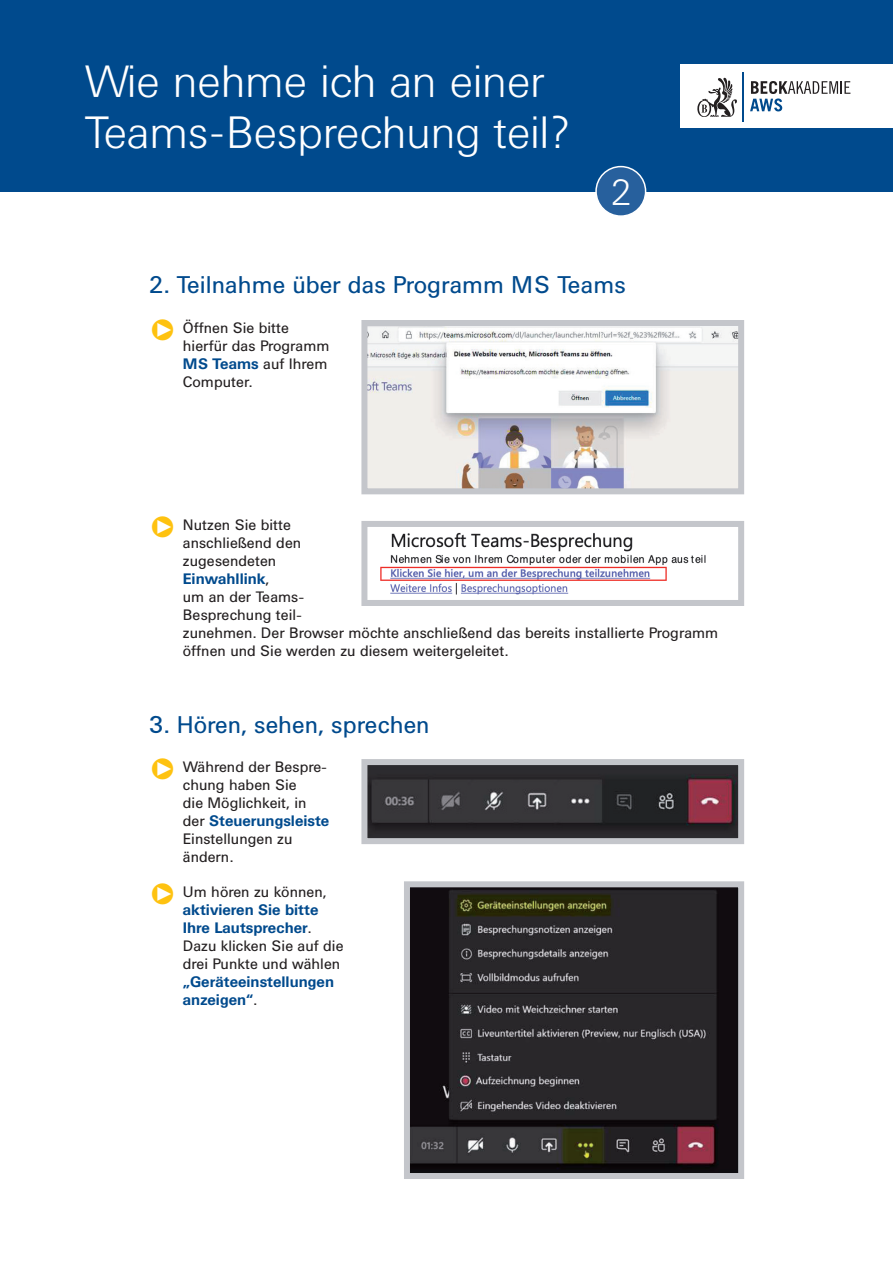
<style>
.page{position:relative;width:893px;height:1263px;background:#fff}
.page>*{position:absolute;margin:0;border:0;box-sizing:border-box;transform-origin:0 0}
.t1{font:300 45px/51px "Univers BQ";color:#fff}
.t2{font:300 36px "Univers BQ";color:#fff}
.t3{font:24px "Univers BQ";color:#004a8d}
.t4{font:15px/18px "Univers BQ";color:#231f20}
.t5{font:700 15px/18px "Univers BQ";color:#004a8d}
.s1{color:#fec210}
.s2{font-weight:700;color:#004a8d}
.s3{font-weight:400;color:#231f20}
</style>
<div class="page">
<div style="left:0;top:0;width:893px;height:191px;background:#004a8d"></div>
<svg style="left:361px;top:521px;width:383px;height:85px"></svg>
<svg style="left:361px;top:320px;width:383px;height:175px"></svg>
<svg style="left:361px;top:759px;width:383px;height:85px;background:#4f494d"></svg>
<svg style="left:404px;top:881px;width:340px;height:298px;background:#393637"></svg>
<div style="left:680px;top:64px;width:213px;height:64px;background:#fff"></div>
<svg style="left:697px;top:78px;width:40px;height:39px"></svg>
<hr style="left:742px;top:72px;width:1px;height:50px;background:#004a8d">
<svg style="left:750px;top:81px;width:100px;height:30px"></svg>
<div style="left:596px;top:167px;width:50px;height:49px;background:#27609d;border-radius:50%"></div>
<div style="left:595px;top:166px;width:51px;height:51px;border:2px solid #fff;border-radius:50%"></div>
<h1 class="t1" style="left:85px;top:57px;width:486px">Wie nehme ich an einer<br>Teams-Besprechung teil?</h1>
<h2 class="t2" style="left:610px;top:172px;width:22px">2</h2>
<h3 class="t3" style="left:149px;top:271px;width:478px">2. Teilnahme über das Programm MS Teams</h3>
<p class="t4" style="left:183px;top:319px;width:148px;text-indent:-34px"><span class="s1">❑</span> Öffnen Sie bitte hierfür das Programm<br><span class="s2">MS Teams</span> auf Ihrem<br>Computer.</p>
<p class="t4" style="left:183px;top:516px;width:537px;text-indent:-34px"><span class="s1">❑</span> Nutzen Sie bitte<br>anschließend den<br>zugesendeten<br><span class="s2">Einwahllink</span>,<br>um an der Teams-<br>Besprechung teil-<br>zunehmen. Der Browser möchte anschließend das bereits installierte Programm öffnen und Sie werden zu diesem weitergeleitet.</p>
<h3 class="t3" style="left:149px;top:711px;width:282px">3. Hören, sehen, sprechen</h3>
<p class="t4" style="left:183px;top:758px;width:148px;text-indent:-34px"><span class="s1">❑</span> Während der Bespre&shy;chung haben Sie<br>die Möglichkeit, in der <span class="s2">Steuerungsleiste<br></span>Einstellungen zu ändern.</p>
<p class="t4" style="left:183px;top:883px;width:162px;text-indent:-34px"><span class="s1">❑</span> Um hören zu können, <span class="s2">aktivieren Sie bitte<br>Ihre Lautsprecher</span>.<br>Dazu klicken Sie auf die drei Punkte und wählen</p>
<p class="t5" style="left:183px;top:973px;width:153px">„Geräteeinstellungen anzeigen“<span class="s3">.</span></p>
</div>
